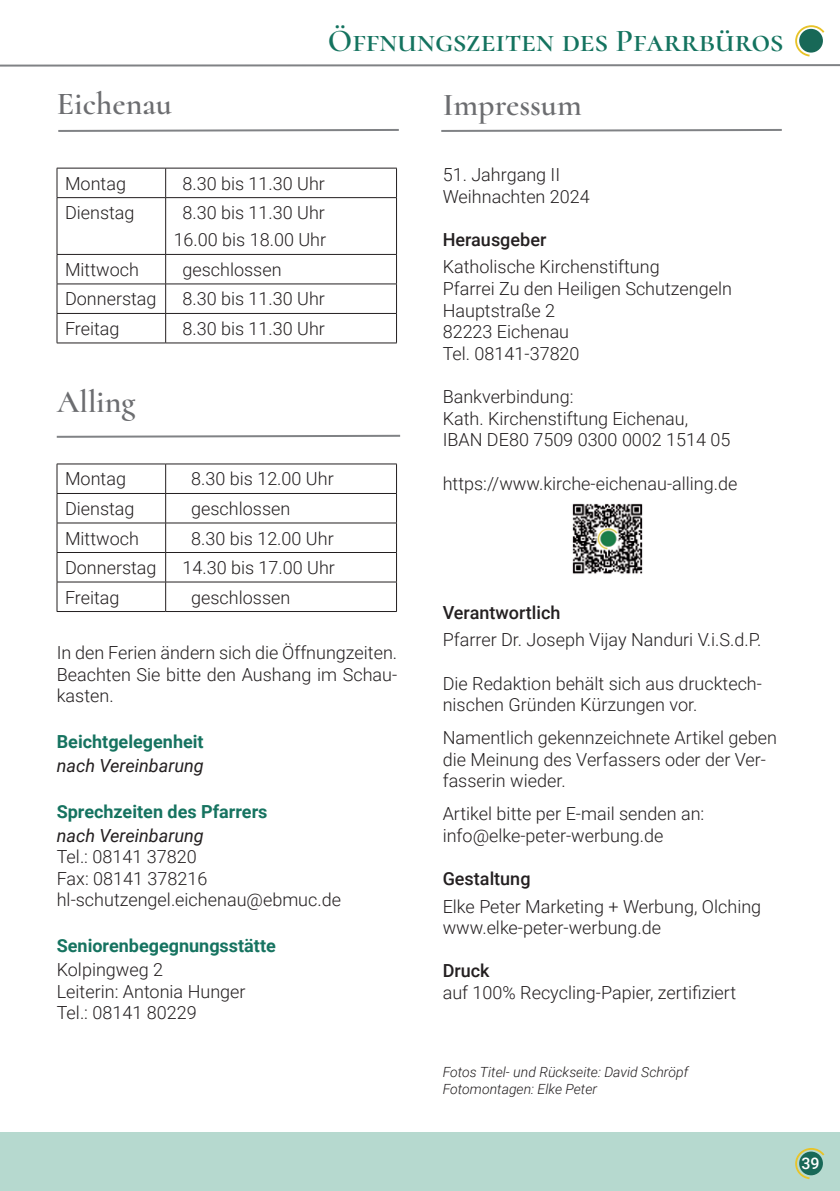
<style>
.page{position:relative;width:840px;height:1191px;background:#fff}
.page>*{position:absolute;margin:0;border:0;box-sizing:border-box;transform-origin:0 0}
.t1{font:32px "Cormorant SC Semi";color:#14735f}
.t2{font:32px "Cormorant Semi";color:#6c6d70}
.t3{font:300 18px/21.6px "Roboto";color:#231f20}
.t4{font:700 18px "Roboto";color:#167360}
.t5{font:500 18px "Roboto";color:#231f20}
.t6{font:italic 18px "Roboto";color:#231f20}
.t7{font:500 16px "Roboto";color:#fff}
.t8{font:italic 300 14px/16.8px "Roboto";color:#231f20}
</style>
<div class="page">
<hr style="left:0;top:64px;width:839px;height:3px;background:#808285">
<div style="left:0;top:1132px;width:839px;height:59px;background:#b6d9cf"></div>
<svg style="left:795px;top:1148px;width:29px;height:32px"></svg>
<div style="left:798px;top:1151px;width:24px;height:24px;background:#186857;border-radius:50%"></div>
<svg style="left:795px;top:25px;width:29px;height:32px"></svg>
<div style="left:798px;top:29px;width:24px;height:24px;background:#186857;border-radius:50%"></div>
<svg style="left:58px;top:129px;width:340px;height:3px"></svg>
<hr style="left:57px;top:168px;width:108px;height:1px;background:#231f20">
<svg style="left:57px;top:168px;width:1px;height:29px"></svg>
<hr style="left:165px;top:168px;width:231px;height:1px;background:#231f20">
<svg style="left:165px;top:168px;width:1px;height:29px"></svg>
<svg style="left:396px;top:168px;width:1px;height:29px"></svg>
<hr style="left:57px;top:197px;width:108px;height:1px;background:#231f20">
<hr style="left:57px;top:198px;width:1px;height:56px;background:#231f20">
<hr style="left:165px;top:197px;width:231px;height:1px;background:#231f20">
<hr style="left:165px;top:198px;width:1px;height:56px;background:#231f20">
<hr style="left:396px;top:198px;width:1px;height:56px;background:#231f20">
<hr style="left:57px;top:254px;width:108px;height:1px;background:#231f20">
<hr style="left:165px;top:254px;width:231px;height:1px;background:#231f20">
<hr style="left:57px;top:283px;width:108px;height:1px;background:#231f20">
<hr style="left:165px;top:283px;width:231px;height:1px;background:#231f20">
<hr style="left:57px;top:313px;width:108px;height:1px;background:#231f20">
<svg style="left:57px;top:255px;width:1px;height:87px"></svg>
<hr style="left:165px;top:313px;width:231px;height:1px;background:#231f20">
<svg style="left:165px;top:255px;width:1px;height:87px"></svg>
<svg style="left:396px;top:255px;width:1px;height:88px"></svg>
<hr style="left:57px;top:342px;width:108px;height:1px;background:#231f20">
<hr style="left:165px;top:342px;width:231px;height:1px;background:#231f20">
<hr style="left:57px;top:463px;width:108px;height:1px;background:#231f20">
<hr style="left:165px;top:463px;width:231px;height:1px;background:#231f20">
<hr style="left:57px;top:493px;width:108px;height:1px;background:#231f20">
<hr style="left:165px;top:493px;width:231px;height:1px;background:#231f20">
<hr style="left:57px;top:522px;width:108px;height:1px;background:#231f20">
<hr style="left:165px;top:522px;width:231px;height:1px;background:#231f20">
<hr style="left:57px;top:552px;width:108px;height:1px;background:#231f20">
<hr style="left:165px;top:552px;width:231px;height:1px;background:#231f20">
<hr style="left:57px;top:581px;width:108px;height:1px;background:#231f20">
<svg style="left:57px;top:464px;width:1px;height:147px"></svg>
<hr style="left:165px;top:581px;width:231px;height:1px;background:#231f20">
<svg style="left:165px;top:464px;width:1px;height:147px"></svg>
<svg style="left:396px;top:464px;width:1px;height:147px"></svg>
<hr style="left:57px;top:611px;width:108px;height:1px;background:#231f20">
<hr style="left:165px;top:611px;width:231px;height:1px;background:#231f20">
<svg style="left:441px;top:129px;width:340px;height:3px"></svg>
<svg style="left:57px;top:435px;width:343px;height:3px"></svg>
<img style="left:572px;top:503px;width:71px;height:71px">
<h1 class="t2" style="left:57px;top:84px;width:117px">Eichenau</h1>
<h1 class="t1" style="left:328px;top:21px;width:456px">Öffnungszeiten des Pfarrbüros</h1>
<h1 class="t2" style="left:442px;top:85px;width:140px">Impressum</h1>
<p class="t3" style="left:65px;top:172px;width:62px">Montag</p>
<p class="t3" style="left:182px;top:172px;width:144px">8.30 bis 11.30 Uhr</p>
<p class="t3" style="left:65px;top:201px;width:71px">Dienstag</p>
<p class="t3" style="left:173px;top:198px;width:154px;line-height:27.2px;text-align:center">8.30 bis 11.30 Uhr<br>16.00 bis 18.00 Uhr</p>
<p class="t3" style="left:65px;top:258px;width:75px">Mittwoch</p>
<p class="t3" style="left:182px;top:258px;width:101px">geschlossen</p>
<p class="t3" style="left:65px;top:287px;width:93px">Donnerstag</p>
<p class="t3" style="left:182px;top:287px;width:144px">8.30 bis 11.30 Uhr</p>
<p class="t3" style="left:65px;top:317px;width:56px">Freitag</p>
<p class="t3" style="left:182px;top:317px;width:144px">8.30 bis 11.30 Uhr</p>
<h1 class="t2" style="left:57px;top:382px;width:80px">Alling</h1>
<p class="t3" style="left:65px;top:467px;width:62px">Montag</p>
<p class="t3" style="left:191px;top:467px;width:144px">8.30 bis 12.00 Uhr</p>
<p class="t3" style="left:65px;top:497px;width:71px">Dienstag</p>
<p class="t3" style="left:191px;top:497px;width:101px">geschlossen</p>
<p class="t3" style="left:65px;top:526px;width:75px">Mittwoch</p>
<p class="t3" style="left:191px;top:526px;width:144px">8.30 bis 12.00 Uhr</p>
<p class="t3" style="left:65px;top:556px;width:93px">Donnerstag</p>
<p class="t3" style="left:182px;top:556px;width:154px">14.30 bis 17.00 Uhr</p>
<p class="t3" style="left:65px;top:585px;width:56px">Freitag</p>
<p class="t3" style="left:191px;top:585px;width:101px">geschlossen</p>
<p class="t3" style="left:57px;top:641px;width:342px;text-align:justify">In den Ferien ändern sich die Öffnungzeiten.<br>Beachten Sie bitte den Aushang im Schau&shy;kasten.</p>
<p class="t4" style="left:57px;top:729px;width:148px">Beichtgelegenheit</p>
<p class="t6" style="left:57px;top:753px;width:148px">nach Vereinbarung</p>
<p class="t4" style="left:57px;top:798px;width:212px">Sprechzeiten des Pfarrers</p>
<p class="t6" style="left:57px;top:822px;width:148px">nach Vereinbarung</p>
<p class="t3" style="left:57px;top:845px;width:286px">Tel.: 08141 37820<br>Fax: 08141 378216 hl-schutzengel.eichenau@ebmuc.de</p>
<p class="t4" style="left:57px;top:933px;width:220px">Seniorenbegegnungsstätte</p>
<p class="t3" style="left:57px;top:958px;width:190px">Kolpingweg 2<br>Leiterin: Antonia Hunger<br>Tel.: 08141 80229</p>
<p class="t3" style="left:442px;top:163px;width:148px">51. Jahrgang II<br>Weihnachten 2024</p>
<p class="t5" style="left:442px;top:227px;width:105px">Herausgeber</p>
<p class="t3" style="left:442px;top:256px;width:290px">Katholische Kirchenstiftung<br>Pfarrei Zu den Heiligen Schutzengeln<br>Hauptstraße 2<br>82223 Eichenau<br>Tel. 08141-37820</p>
<p class="t3" style="left:442px;top:385px;width:289px">Bankverbindung:<br>Kath. Kirchenstiftung Eichenau,<br>IBAN DE80 7509 0300 0002 1514 05</p>
<p class="t3" style="left:442px;top:472px;width:296px">https://www.kirche-eichenau-alling.de</p>
<p class="t5" style="left:442px;top:600px;width:119px">Verantwortlich</p>
<p class="t3" style="left:442px;top:628px;width:320px">Pfarrer Dr. Joseph Vijay Nanduri V.i.S.d.P.</p>
<p class="t3" style="left:442px;top:672px;width:320px">Die Redaktion behält sich aus drucktech&shy;nischen Gründen Kürzungen vor.</p>
<p class="t3" style="left:442px;top:726px;width:336px">Namentlich gekennzeichnete Artikel geben die Meinung des Verfassers oder der Ver&shy;fasserin wieder.</p>
<p class="t3" style="left:442px;top:802px;width:263px">Artikel bitte per E-mail senden an: info@elke-peter-werbung.de</p>
<p class="t5" style="left:442px;top:866px;width:89px">Gestaltung</p>
<p class="t3" style="left:442px;top:894px;width:320px">Elke Peter Marketing + Werbung, Olching www.elke-peter-werbung.de</p>
<p class="t5" style="left:442px;top:958px;width:48px">Druck</p>
<p class="t3" style="left:442px;top:981px;width:295px">auf 100% Recycling-Papier, zertifiziert</p>
<p class="t8" style="left:442px;top:1062px;width:247px">Fotos Titel- und Rückseite: David Schröpf<br>Fotomontagen: Elke Peter</p>
<p class="t7" style="left:801px;top:1151px;width:20px">39</p>
</div>
